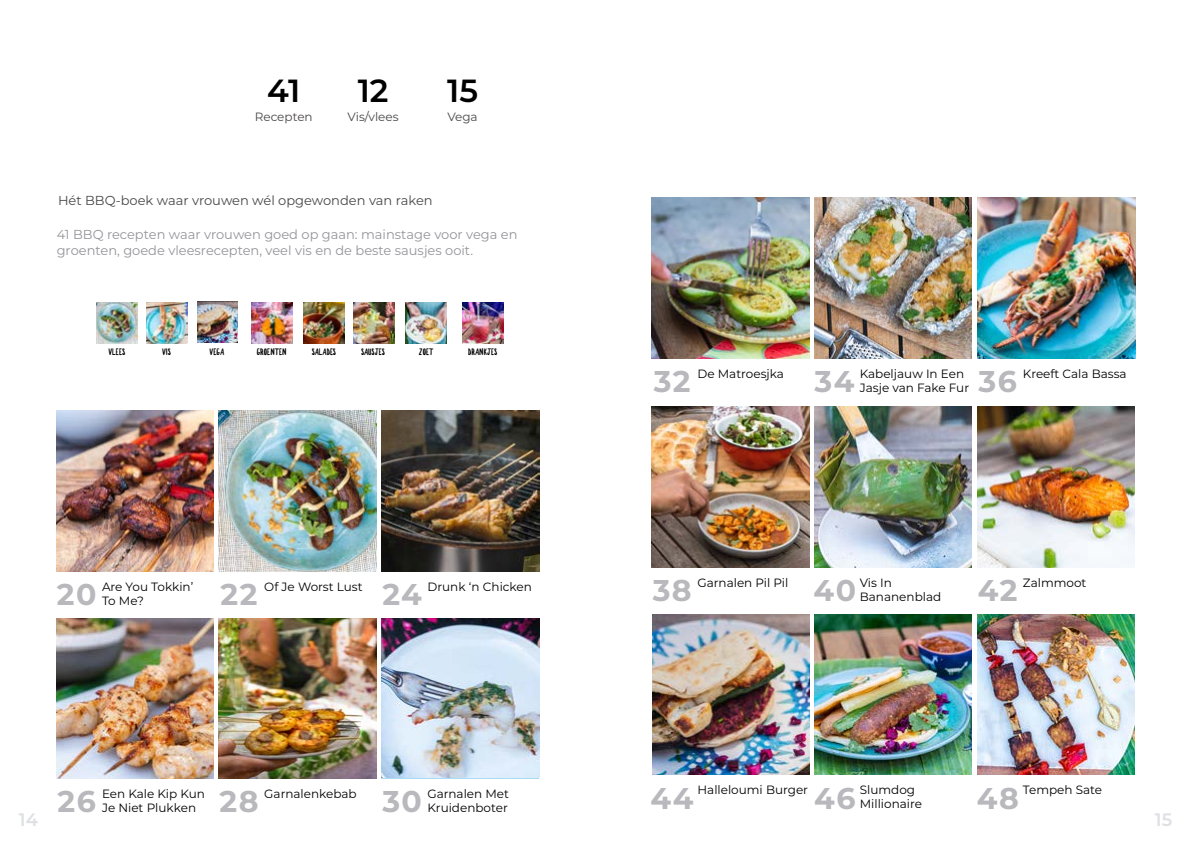
<style>
.page{position:relative;width:1191px;height:842px;background:#fff}
.page>*{position:absolute;margin:0;border:0;box-sizing:border-box;transform-origin:0 0}
.t1{font:600 32px "Montserrat";color:#000}
.t2{font:700 30px "Montserrat";letter-spacing:.05em;color:#b8b8bd}
.t3{font:600 18px "Montserrat";color:#dfe0e4}
.t4{font:13px/15.6px "Montserrat";color:#959398}
.t5{font:13px "Montserrat";color:#494648}
.t6{font:12px "Montserrat";color:#000}
.t7{font:12px "Montserrat";color:#494648}
.t8{font:9px "Westfalia";color:#000}
</style>
<div class="page">
<img style="left:652px;top:198px;width:157px;height:160px">
<img style="left:814px;top:198px;width:157px;height:160px">
<img style="left:978px;top:198px;width:157px;height:160px">
<img style="left:652px;top:407px;width:157px;height:160px">
<img style="left:814px;top:407px;width:157px;height:160px">
<img style="left:977px;top:407px;width:157px;height:160px">
<img style="left:652px;top:614px;width:157px;height:160px">
<img style="left:814px;top:614px;width:157px;height:160px">
<img style="left:977px;top:614px;width:157px;height:160px">
<img style="left:56px;top:411px;width:158px;height:160px">
<img style="left:219px;top:411px;width:157px;height:160px">
<img style="left:382px;top:411px;width:157px;height:160px">
<img style="left:57px;top:618px;width:157px;height:160px">
<img style="left:219px;top:618px;width:157px;height:160px">
<img style="left:382px;top:618px;width:157px;height:160px">
<img style="left:96px;top:302px;width:41px;height:41px">
<img style="left:197px;top:302px;width:41px;height:41px">
<img style="left:147px;top:302px;width:41px;height:41px">
<img style="left:251px;top:302px;width:41px;height:41px">
<img style="left:303px;top:302px;width:41px;height:41px">
<img style="left:354px;top:302px;width:41px;height:41px">
<img style="left:406px;top:302px;width:40px;height:41px">
<img style="left:462px;top:302px;width:41px;height:41px">
<h1 class="t1" style="left:267px;top:68px;width:35px">41</h1>
<p class="t7" style="left:255px;top:109px;width:59px">Recepten</p>
<h1 class="t1" style="left:358px;top:68px;width:32px">12</h1>
<p class="t7" style="left:348px;top:109px;width:53px">Vis/vlees</p>
<h1 class="t1" style="left:447px;top:68px;width:32px">15</h1>
<p class="t7" style="left:447px;top:109px;width:32px">Vega</p>
<p class="t5" style="left:58px;top:191px;width:376px">Hét BBQ-boek waar vrouwen wél opgewonden van raken</p>
<p class="t4" style="left:57px;top:226px;width:462px">41 BBQ recepten waar vrouwen goed op gaan: mainstage voor vega en groenten, goede vleesrecepten, veel vis en de beste sausjes ooit.</p>
<p class="t8" style="left:108px;top:348px;width:18px">VLEES</p>
<p class="t8" style="left:162px;top:348px;width:11px">VIS</p>
<p class="t8" style="left:210px;top:348px;width:16px">VEGA</p>
<p class="t8" style="left:257px;top:348px;width:31px">GROENTEN</p>
<p class="t8" style="left:312px;top:348px;width:26px">SALADES</p>
<p class="t8" style="left:361px;top:348px;width:25px">SAUSJES</p>
<p class="t8" style="left:419px;top:348px;width:16px">ZOET</p>
<p class="t8" style="left:468px;top:348px;width:31px">DRANKJES</p>
<h2 class="t2" style="left:654px;top:360px;width:38px">32</h2>
<p class="t6" style="left:859px;top:366px;width:106px">Kabeljauw In Een</p>
<p class="t6" style="left:697px;top:366px;width:88px">De Matroesjka</p>
<h2 class="t2" style="left:814px;top:360px;width:41px">34</h2>
<p class="t6" style="left:859px;top:380px;width:111px">Jasje van Fake Fur</p>
<h2 class="t2" style="left:978px;top:360px;width:40px">36</h2>
<p class="t6" style="left:1023px;top:366px;width:105px">Kreeft Cala Bassa</p>
<p class="t6" style="left:102px;top:579px;width:93px">Are You Tokkin’</p>
<h2 class="t2" style="left:57px;top:573px;width:41px">20</h2>
<p class="t6" style="left:102px;top:593px;width:43px">To Me?</p>
<p class="t6" style="left:264px;top:579px;width:100px">Of Je Worst Lust</p>
<h2 class="t2" style="left:220px;top:573px;width:38px">22</h2>
<p class="t6" style="left:427px;top:579px;width:106px">Drunk ‘n Chicken</p>
<h2 class="t2" style="left:382px;top:573px;width:41px">24</h2>
<h2 class="t2" style="left:652px;top:569px;width:41px">38</h2>
<p class="t6" style="left:859px;top:575px;width:34px">Vis In</p>
<p class="t6" style="left:697px;top:575px;width:92px">Garnalen Pil Pil</p>
<h2 class="t2" style="left:813px;top:569px;width:44px">40</h2>
<p class="t6" style="left:859px;top:589px;width:83px">Bananenblad</p>
<p class="t6" style="left:1023px;top:575px;width:65px">Zalmmoot</p>
<h2 class="t2" style="left:977px;top:569px;width:41px">42</h2>
<h2 class="t2" style="left:650px;top:776px;width:44px">44</h2>
<p class="t6" style="left:859px;top:782px;width:57px">Slumdog</p>
<p class="t6" style="left:697px;top:782px;width:112px">Halleloumi Burger</p>
<p class="t6" style="left:1023px;top:782px;width:81px">Tempeh Sate</p>
<h2 class="t2" style="left:814px;top:776px;width:43px">46</h2>
<h2 class="t2" style="left:976px;top:776px;width:44px">48</h2>
<p class="t6" style="left:102px;top:786px;width:104px">Een Kale Kip Kun</p>
<h2 class="t2" style="left:219px;top:780px;width:40px">28</h2>
<p class="t6" style="left:427px;top:786px;width:83px">Garnalen Met</p>
<p class="t6" style="left:264px;top:786px;width:94px">Garnalenkebab</p>
<h2 class="t2" style="left:58px;top:780px;width:40px">26</h2>
<h2 class="t2" style="left:382px;top:780px;width:41px">30</h2>
<p class="t6" style="left:859px;top:796px;width:64px">Millionaire</p>
<p class="t6" style="left:102px;top:800px;width:96px">Je Niet Plukken</p>
<p class="t6" style="left:427px;top:800px;width:82px">Kruidenboter</p>
<h3 class="t3" style="left:19px;top:807px;width:21px">14</h3>
<h3 class="t3" style="left:1154px;top:807px;width:19px">15</h3>
</div>
